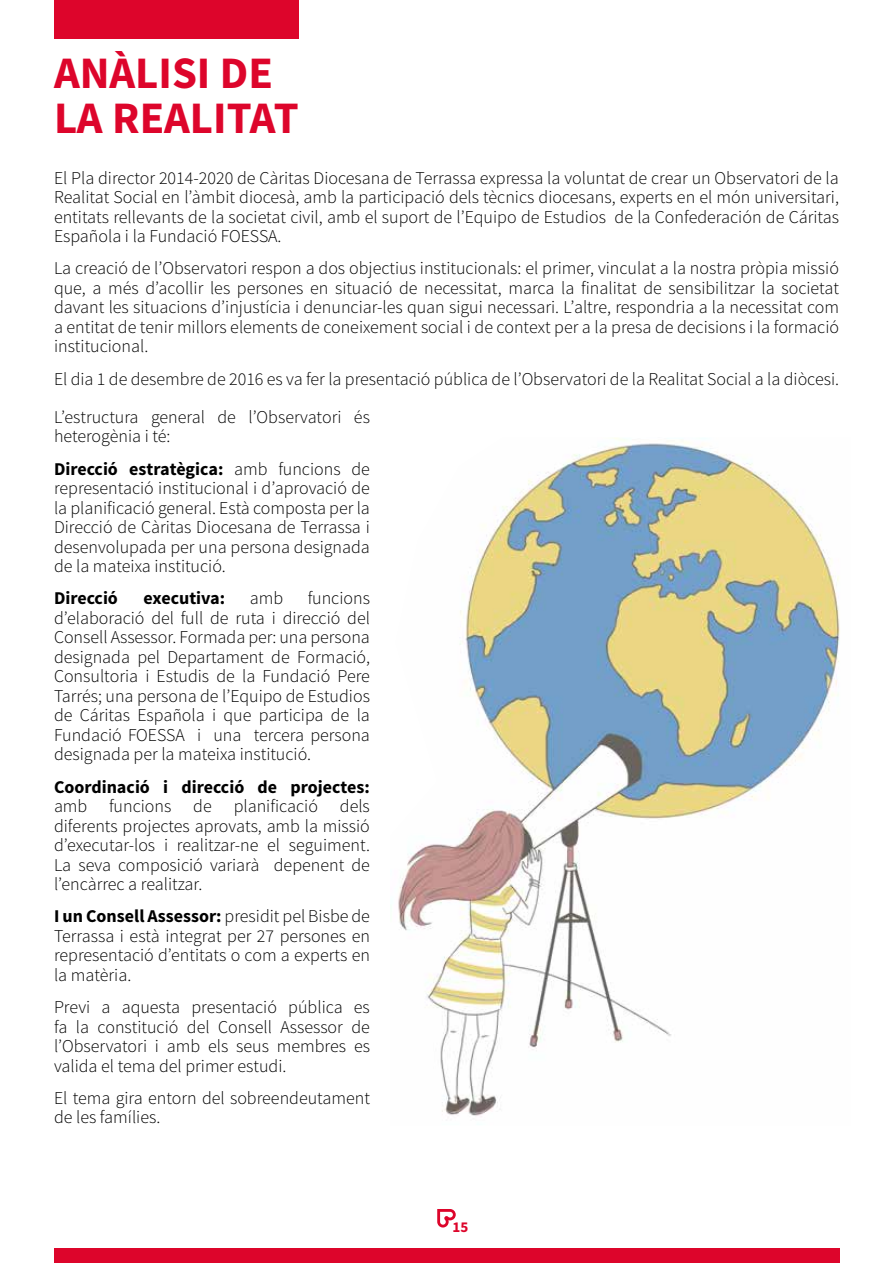
<style>
.page{position:relative;width:893px;height:1263px;background:#fff}
.page>*{position:absolute;margin:0;border:0;box-sizing:border-box;transform-origin:0 0}
.t1{font:700 45px/45px "Source Sans Pro";color:#dd052b}
.t2{font:300 18px/19.5px "Source Sans Pro";color:#000;text-align:justify}
.t3{font:700 18px "Source Sans Pro";color:#000}
.t4{font:700 15px "Source Sans Pro";color:#dd052b}
.s1{font-weight:700}
</style>
<div class="page">
<svg style="left:437px;top:1209px;width:19px;height:18px"></svg>
<div style="left:54px;top:1248px;width:785px;height:15px;background:#dd052b"></div>
<div style="left:54px;top:0;width:245px;height:38px;background:#dd052b"></div>
<img style="left:398px;top:438px;width:442px;height:679px">
<h1 class="t1" style="left:54px;top:52px;width:246px">ANÀLISI DE<br>LA REALITAT</h1>
<p class="t2" style="left:54px;top:168px;width:786px">El Pla director 2014-2020 de Càritas Diocesana de Terrassa expressa la voluntat de crear un Observatori de la Realitat Social en l’àmbit diocesà, amb la participació dels tècnics diocesans, experts en el món universitari, entitats rellevants de la societat civil, amb el suport de l’Equipo de Estudios de la Confederación de Cáritas Española i la Fundació FOESSA.</p>
<p class="t2" style="left:54px;top:259px;width:787px">La creació de l’Observatori respon a dos objectius institucionals: el primer, vinculat a la nostra pròpia missió que, a més d’acollir les persones en situació de necessitat, marca la finalitat de sensibilitzar la societat davant les situacions d’injustícia i denunciar-les quan sigui necessari. L’altre, respondria a la necessitat com a entitat de tenir millors elements de coneixement social i de context per a la presa de decisions i la formació institucional.</p>
<p class="t2" style="left:54px;top:360px;width:787px;line-height:38.2px">El dia 1 de desembre de 2016 es va fer la presentació pública de l’Observatori de la Realitat Social a la diòcesi.<br>L’estructura general de l’Observatori és</p>
<p class="t2" style="left:54px;top:420px;width:317px;line-height:32.2px">heterogènia i té:<br><span class="s1">Direcció estratègica:</span> amb funcions de</p>
<p class="t2" style="left:54px;top:478px;width:317px">representació institucional i d’aprovació de la planificació general. Està composta per la Direcció de Càritas Diocesana de Terrassa i desenvolupada per una persona designada de la mateixa institució.</p>
<p class="t3" style="left:54px;top:587px;width:65px">Direcció</p>
<p class="t3" style="left:144px;top:587px;width:83px">executiva:</p>
<p class="t2" style="left:250px;top:589px;width:35px">amb</p>
<p class="t2" style="left:54px;top:589px;width:317px;text-indent:254px">funcions d’elaboració del full de ruta i direcció del Consell Assessor. Formada per: una persona designada pel Departament de Formació, Consultoria i Estudis de la Fundació Pere Tarrés; una persona de l’Equipo de Estudios de Cáritas Española i que participa de la Fundació FOESSA i una tercera persona designada per la mateixa institució.</p>
<p class="t3" style="left:54px;top:775px;width:317px">Coordinació i direcció de projectes:</p>
<p class="t2" style="left:54px;top:796px;width:317px">amb funcions de planificació dels diferents projectes aprovats, amb la missió d’executar-los i realitzar-ne el seguiment.<br>La seva composició variarà depenent de l’encàrrec a realitzar.</p>
<p class="t2" style="left:54px;top:907px;width:317px"><span class="s1">I un Consell Assessor:</span> presidit pel Bisbe de Terrassa i està integrat per 27 persones en representació d’entitats o com a experts en la matèria.</p>
<p class="t2" style="left:54px;top:997px;width:317px">Previ a aquesta presentació pública es fa la constitució del Consell Assessor de l’Observatori i amb els seus membres es valida el tema del primer estudi.</p>
<p class="t2" style="left:54px;top:1088px;width:317px">El tema gira entorn del sobreendeutament de les famílies.</p>
<p class="t4" style="left:453px;top:1217px;width:17px">15</p>
</div>
